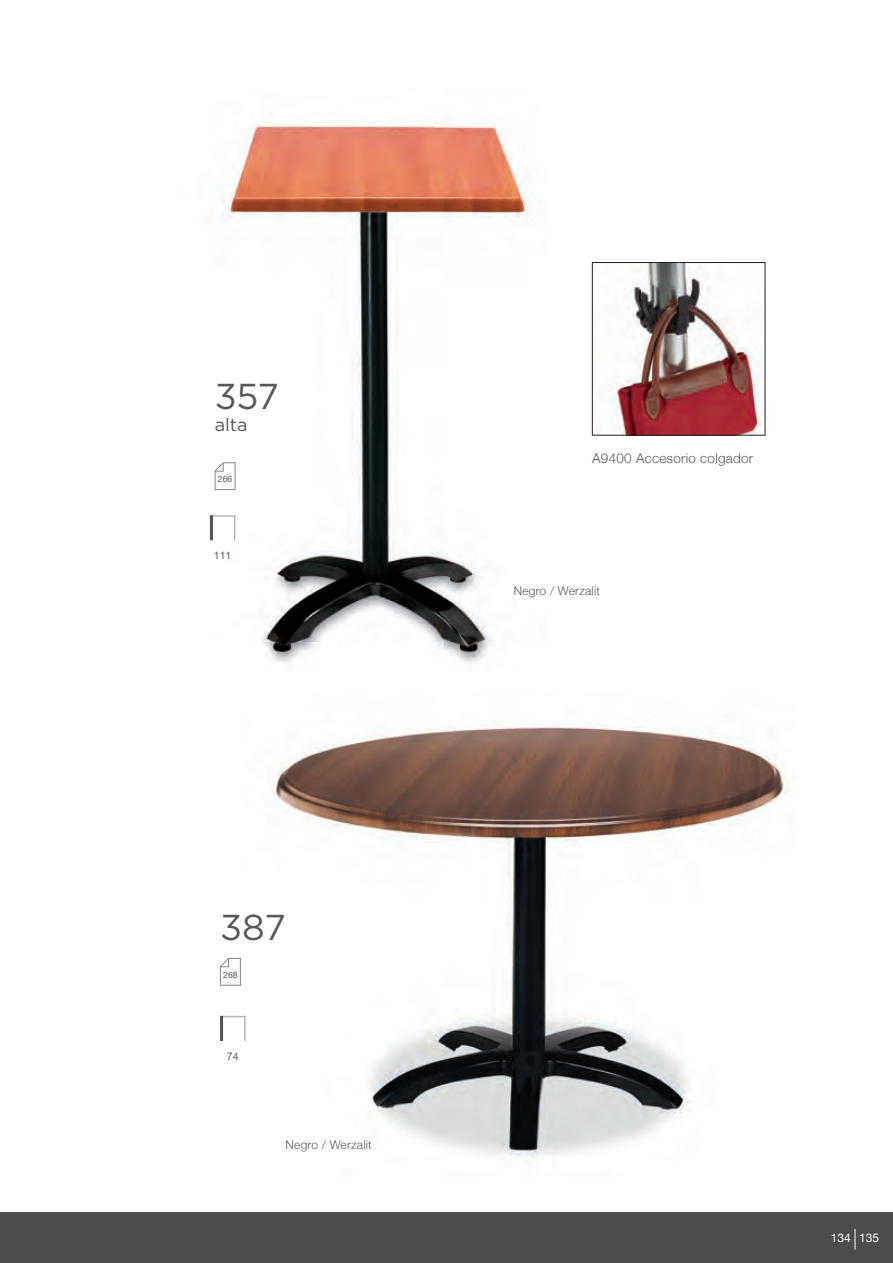
<style>
.page{position:relative;width:893px;height:1263px;background:#fff}
.page>*{position:absolute;margin:0;border:0;box-sizing:border-box;transform-origin:0 0}
.t1{font:36px "Gotham";letter-spacing:-.01em;color:#57585a}
.t2{font:18px "Gotham";color:#57585a}
.t3{font:300 13.5px "Helvetica Neue";letter-spacing:.02em;color:#57585a}
.t4{font:300 12px "Helvetica Neue";letter-spacing:.02em;color:#57585a}
.t5{font:12px "Helvetica Neue";color:#fff}
.t6{font:10.5px "Helvetica Neue";color:#57585a}
.t7{font:9px "Helvetica Neue";color:#57585a;scale:.95 1}
</style>
<div class="page">
<div style="left:0;top:1212px;width:893px;height:51px;background:#4b4c4d"></div>
<svg style="left:855px;top:1229px;width:1px;height:20px"></svg>
<img style="left:244px;top:726px;width:545px;height:437px">
<img style="left:209px;top:119px;width:320px;height:544px">
<img style="left:598px;top:264px;width:164px;height:169px">
<div style="left:592px;top:262px;width:173px;height:173px;border:1px solid #231f20"></div>
<svg style="left:220px;top:958px;width:21px;height:28px"></svg>
<svg style="left:214px;top:462px;width:22px;height:28px"></svg>
<svg style="left:223px;top:1016px;width:21px;height:1px"></svg>
<hr style="left:220px;top:1016px;width:3px;height:25px;background:#0c0806">
<hr style="left:244px;top:1016px;width:2px;height:25px;background:#939598">
<hr style="left:211px;top:515px;width:24px;height:2px;background:#939598">
<hr style="left:210px;top:515px;width:3px;height:25px;background:#0c0806">
<svg style="left:234px;top:515px;width:1px;height:25px"></svg>
<p class="t1" style="left:215px;top:373px;width:66px">357</p>
<p class="t2" style="left:215px;top:413px;width:34px">alta</p>
<p class="t7" style="left:218px;top:473px;width:17px">266</p>
<p class="t6" style="left:214px;top:548px;width:19px">111</p>
<p class="t1" style="left:220px;top:904px;width:67px">387</p>
<p class="t7" style="left:223px;top:968px;width:17px">268</p>
<p class="t6" style="left:227px;top:1049px;width:13px">74</p>
<p class="t4" style="left:286px;top:1135px;width:88px">Negro / Werzalit</p>
<p class="t3" style="left:592px;top:447px;width:163px">A9400 Accesorio colgador</p>
<p class="t4" style="left:514px;top:581px;width:88px">Negro / Werzalit</p>
<p class="t5" style="left:831px;top:1229px;width:50px">134 135</p>
</div>
